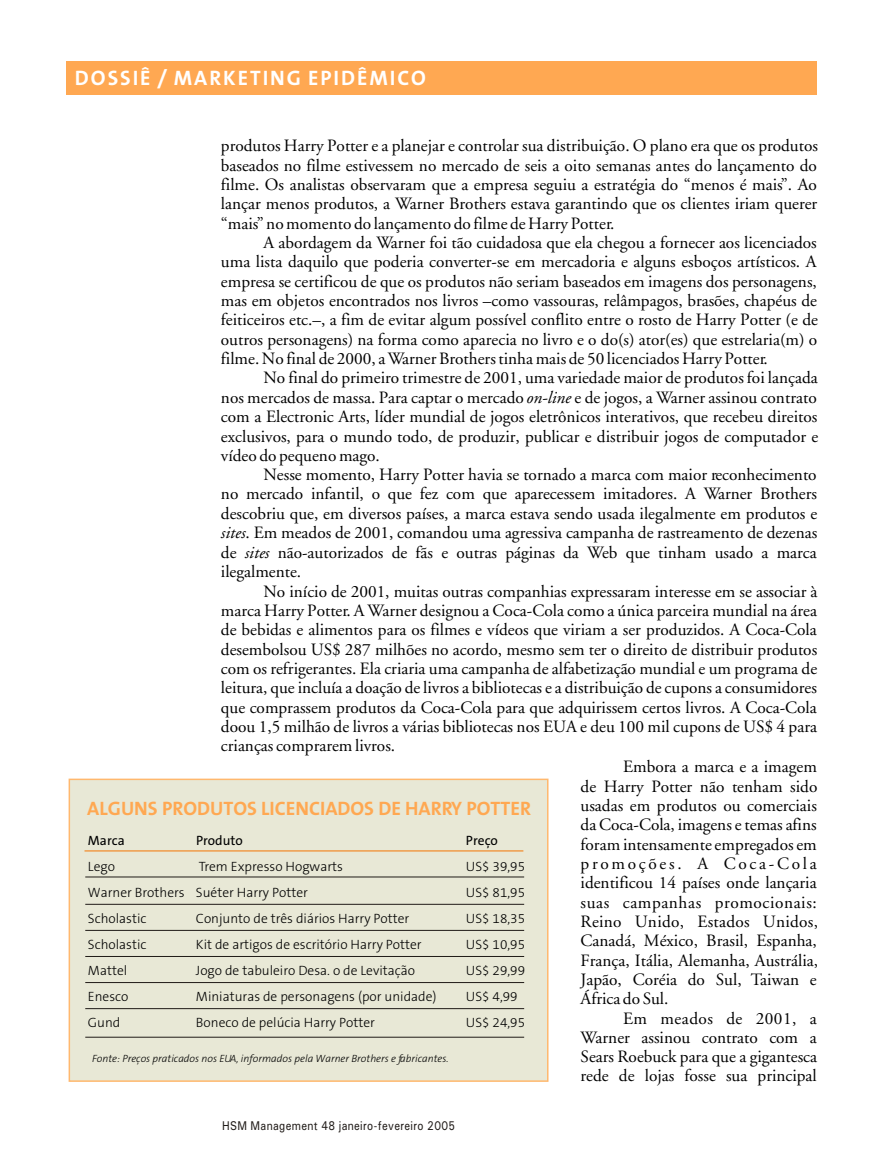
<style>
.page{position:relative;width:885px;height:1170px;background:#fff}
.page>*{position:absolute;margin:0;border:0;box-sizing:border-box;transform-origin:0 0}
.t1{font:700 21px "The Sans B7";letter-spacing:.095em;color:#fff}
.t2{font:700 19.5px "The Sans B7";color:#ffa852}
.t3{font:17.25px/19.4px "Adobe Garamond";color:#000;text-align:justify}
.t4{font:300 13.5px "The Sans B3";color:#000}
.t5{font:13.5px "The Sans B5 Plain";color:#000}
.t6{font:12.75px "Univers";letter-spacing:.035em;color:#1f1a17;scale:.84 1}
.t7{font:italic 300 10.5px "The Sans B3";color:#000}
.s1{font-style:italic}
</style>
<div class="page">
<div style="left:66px;top:62px;width:751px;height:33px;background:#ffa852"></div>
<div style="left:69px;top:779px;width:480px;height:303px;background:#e8e8d6;border:2px solid #ffb86e"></div>
<hr style="left:85px;top:1037px;width:439px;height:1px;background:#1f1a17">
<hr style="left:85px;top:1008px;width:439px;height:1px;background:#1f1a17">
<hr style="left:85px;top:982px;width:439px;height:1px;background:#1f1a17">
<hr style="left:85px;top:956px;width:439px;height:1px;background:#1f1a17">
<hr style="left:85px;top:930px;width:439px;height:1px;background:#1f1a17">
<hr style="left:85px;top:904px;width:439px;height:1px;background:#1f1a17">
<hr style="left:85px;top:877px;width:439px;height:1px;background:#1f1a17">
<hr style="left:85px;top:850px;width:438px;height:2px;background:#f09c4a">
<p class="t1" style="left:75px;top:70px;width:353px">DOSSIÊ / MARKETING EPIDÊMICO</p>
<p class="t3" style="left:221px;top:138px;width:599px">produtos Harry Potter e a planejar e controlar sua distribuição. O plano era que os produtos baseados no filme estivessem no mercado de seis a oito semanas antes do lançamento do filme. Os analistas observaram que a empresa seguiu a estratégia do “menos é mais”. Ao lançar menos produtos, a Warner Brothers estava garantindo que os clientes iriam querer “mais” no momento do lançamento do filme de Harry Potter.</p>
<p class="t3" style="left:221px;top:234px;width:599px;text-indent:43px">A abordagem da Warner foi tão cuidadosa que ela chegou a fornecer aos licenciados uma lista daquilo que poderia converter-se em mercadoria e alguns esboços artísticos. A empresa se certificou de que os produtos não seriam baseados em imagens dos personagens, mas em objetos encontrados nos livros –como vassouras, relâmpagos, brasões, chapéus de feiticeiros etc.–, a fim de evitar algum possível conflito entre o rosto de Harry Potter (e de outros personagens) na forma como aparecia no livro e o do(s) ator(es) que estrelaria(m) o filme. No final de 2000, a Warner Brothers tinha mais de 50 licenciados Harry Potter.</p>
<p class="t3" style="left:221px;top:370px;width:599px;text-indent:43px">No final do primeiro trimestre de 2001, uma variedade maior de produtos foi lançada nos mercados de massa. Para captar o mercado <span class="s1">on-line</span> e de jogos, a Warner assinou contrato com a Electronic Arts, líder mundial de jogos eletrônicos interativos, que recebeu direitos exclusivos, para o mundo todo, de produzir, publicar e distribuir jogos de computador e vídeo do pequeno mago.</p>
<p class="t3" style="left:221px;top:466px;width:598px;text-indent:43px">Nesse momento, Harry Potter havia se tornado a marca com maior reconhecimento no mercado infantil, o que fez com que aparecessem imitadores. A Warner Brothers descobriu que, em diversos países, a marca estava sendo usada ilegalmente em produtos e <span class="s1">sites</span>. Em meados de 2001, comandou uma agressiva campanha de rastreamento de dezenas de <span class="s1">sites</span> não-autorizados de fãs e outras páginas da Web que tinham usado a marca ilegalmente.</p>
<p class="t3" style="left:221px;top:583px;width:598px;text-indent:43px">No início de 2001, muitas outras companhias expressaram interesse em se associar à marca Harry Potter. A Warner designou a Coca-Cola como a única parceira mundial na área de bebidas e alimentos para os filmes e vídeos que viriam a ser produzidos. A Coca-Cola desembolsou US$ 287 milhões no acordo, mesmo sem ter o direito de distribuir produtos com os refrigerantes. Ela criaria uma campanha de alfabetização mundial e um programa de leitura, que incluía a doação de livros a bibliotecas e a distribuição de cupons a consumidores que comprassem produtos da Coca-Cola para que adquirissem certos livros. A Coca-Cola doou 1,5 milhão de livros a várias bibliotecas nos EUA e deu 100 mil cupons de US$ 4 para crianças comprarem livros.</p>
<p class="t2" style="left:87px;top:801px;width:445px">ALGUNS PRODUTOS LICENCIADOS DE HARRY POTTER</p>
<p class="t5" style="left:88px;top:835px;width:38px">Marca</p>
<p class="t5" style="left:196px;top:835px;width:48px">Produto</p>
<p class="t5" style="left:466px;top:835px;width:33px">Preço</p>
<p class="t4" style="left:88px;top:861px;width:29px">Lego</p>
<p class="t4" style="left:199px;top:861px;width:146px">Trem Expresso Hogwarts</p>
<p class="t4" style="left:466px;top:861px;width:61px">US$ 39,95</p>
<p class="t4" style="left:88px;top:887px;width:222px">Warner Brothers Suéter Harry Potter</p>
<p class="t4" style="left:466px;top:887px;width:61px">US$ 81,95</p>
<p class="t4" style="left:88px;top:913px;width:60px">Scholastic</p>
<p class="t4" style="left:196px;top:913px;width:215px">Conjunto de três diários Harry Potter</p>
<p class="t4" style="left:466px;top:913px;width:61px">US$ 18,35</p>
<p class="t4" style="left:88px;top:939px;width:60px">Scholastic</p>
<p class="t4" style="left:196px;top:939px;width:227px">Kit de artigos de escritório Harry Potter</p>
<p class="t4" style="left:466px;top:939px;width:61px">US$ 10,95</p>
<p class="t4" style="left:88px;top:965px;width:41px">Mattel</p>
<p class="t4" style="left:196px;top:965px;width:221px">Jogo de tabuleiro Desa. o de Levitação</p>
<p class="t4" style="left:466px;top:965px;width:61px">US$ 29,99</p>
<p class="t4" style="left:88px;top:991px;width:42px">Enesco</p>
<p class="t4" style="left:196px;top:991px;width:242px">Miniaturas de personagens (por unidade)</p>
<p class="t4" style="left:466px;top:991px;width:53px">US$ 4,99</p>
<p class="t4" style="left:88px;top:1017px;width:34px">Gund</p>
<p class="t4" style="left:196px;top:1017px;width:181px">Boneco de pelúcia Harry Potter</p>
<p class="t4" style="left:466px;top:1017px;width:61px">US$ 24,95</p>
<p class="t7" style="left:92px;top:1054px;width:358px">Fonte: Preços praticados nos EUA, informados pela Warner Brothers e fabricantes.</p>
<p class="t6" style="left:222px;top:1121px;width:279px">HSM Management 48 janeiro-fevereiro 2005</p>
<p class="t3" style="left:581px;top:759px;width:239px;text-indent:43px">Embora a marca e a imagem de Harry Potter não tenham sido usadas em produtos ou comerciais da Coca-Cola, imagens e temas afins foram intensamente empregados em promoções. A Coca-Cola identificou 14 países onde lançaria suas campanhas promocionais:<br>Reino Unido, Estados Unidos, Canadá, México, Brasil, Espanha, França, Itália, Alemanha, Austrália, Japão, Coréia do Sul, Taiwan e África do Sul.</p>
<p class="t3" style="left:581px;top:1010px;width:238px;text-indent:43px">Em meados de 2001, a Warner assinou contrato com a Sears Roebuck para que a gigantesca rede de lojas fosse sua principal</p>
</div>
